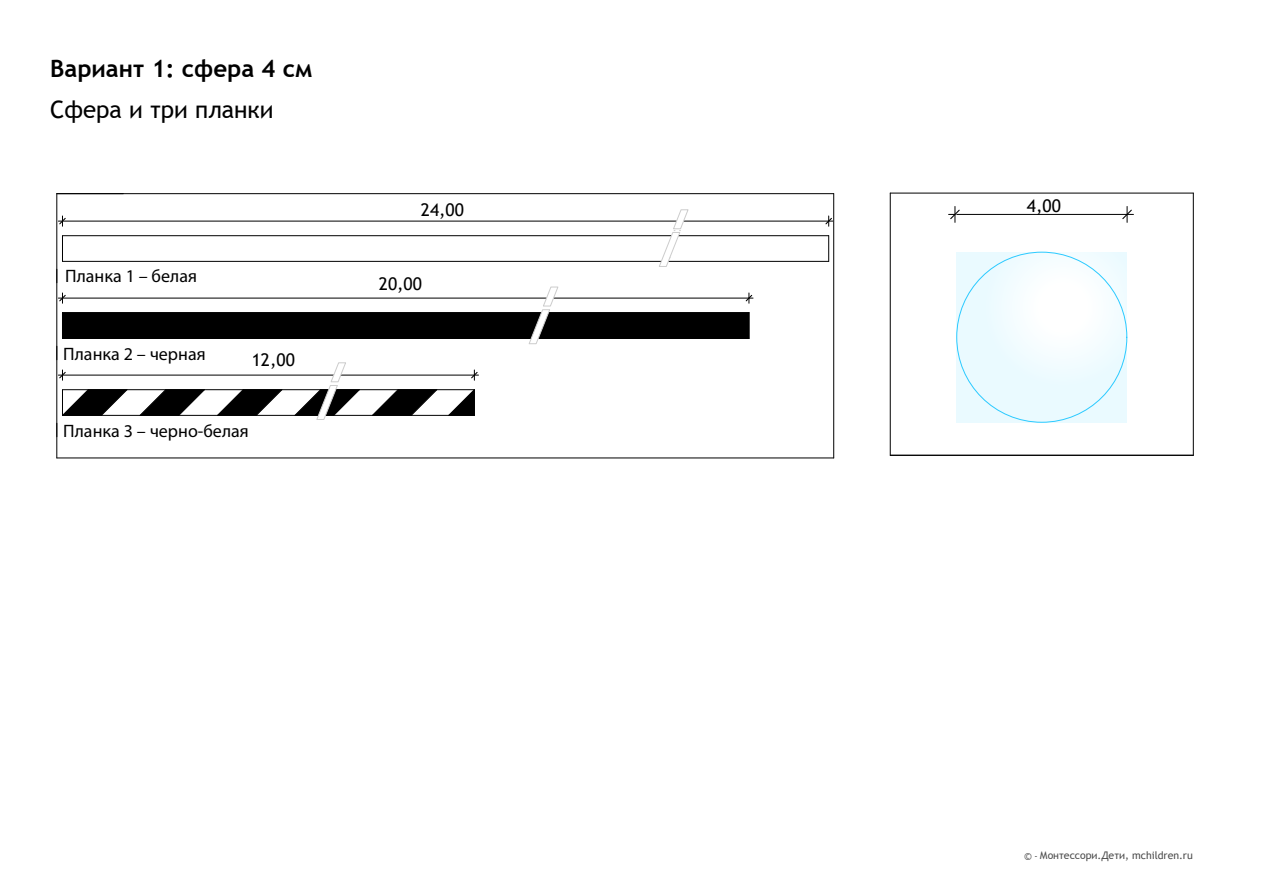
<style>
.page{position:relative;width:1263px;height:893px;background:#fff}
.page>*{position:absolute;margin:0;border:0;box-sizing:border-box;transform-origin:0 0}
.t1{font:700 24px "Trebuchet MS";color:#000}
.t2{font:24px "Trebuchet MS";color:#000}
.t3{font:18px "Myriad Pro";color:#000}
.t4{font:17.55px "Trebuchet MS";color:#000}
.t5{font:10.5px "Trebuchet MS";color:#4c4c4c}
.s1{font-size:8.7px}
</style>
<div class="page">
<div style="left:62px;top:313px;width:687px;height:25px;background:#000"></div>
<svg style="left:139px;top:390px;width:66px;height:25px"></svg>
<svg style="left:217px;top:390px;width:66px;height:25px"></svg>
<svg style="left:372px;top:390px;width:66px;height:25px"></svg>
<hr style="left:62px;top:389px;width:412px;height:1px;background:#000">
<svg style="left:448px;top:389px;width:27px;height:27px"></svg>
<hr style="left:62px;top:415px;width:412px;height:1px;background:#000">
<svg style="left:62px;top:389px;width:66px;height:27px"></svg>
<hr style="left:62px;top:312px;width:687px;height:1px;background:#000">
<svg style="left:749px;top:313px;width:1px;height:25px"></svg>
<hr style="left:62px;top:338px;width:687px;height:1px;background:#000">
<hr style="left:62px;top:235px;width:610px;height:1px;background:#000">
<hr style="left:62px;top:261px;width:600px;height:1px;background:#000">
<svg style="left:62px;top:236px;width:1px;height:25px"></svg>
<hr style="left:62px;top:221px;width:616px;height:1px;background:#000">
<svg style="left:58px;top:216px;width:9px;height:10px"></svg>
<hr style="left:62px;top:298px;width:687px;height:1px;background:#000">
<svg style="left:58px;top:293px;width:9px;height:10px"></svg>
<svg style="left:745px;top:293px;width:8px;height:10px"></svg>
<hr style="left:62px;top:375px;width:412px;height:1px;background:#000">
<svg style="left:58px;top:370px;width:9px;height:10px"></svg>
<svg style="left:470px;top:370px;width:9px;height:10px"></svg>
<hr style="left:677px;top:235px;width:152px;height:1px;background:#000">
<svg style="left:828px;top:236px;width:1px;height:25px"></svg>
<hr style="left:668px;top:261px;width:161px;height:1px;background:#000">
<hr style="left:683px;top:221px;width:146px;height:1px;background:#000">
<svg style="left:824px;top:216px;width:9px;height:10px"></svg>
<svg style="left:957px;top:252px;width:170px;height:170px"></svg>
<hr style="left:957px;top:214px;width:170px;height:1px;background:#000">
<svg style="left:948px;top:206px;width:13px;height:16px"></svg>
<svg style="left:1121px;top:206px;width:12px;height:16px"></svg>
<hr style="left:1193px;top:193px;width:1px;height:262px;background:#000">
<hr style="left:890px;top:193px;width:303px;height:1px;background:#000">
<hr style="left:890px;top:193px;width:1px;height:262px;background:#000">
<hr style="left:57px;top:193px;width:777px;height:1px;background:#000">
<hr style="left:833px;top:194px;width:1px;height:264px;background:#000">
<hr style="left:57px;top:458px;width:777px;height:1px;background:#000">
<hr style="left:57px;top:194px;width:1px;height:264px;background:#000">
<hr style="left:890px;top:455px;width:303px;height:1px;background:#000">
<svg style="left:57px;top:269px;width:1px;height:14px"></svg>
<svg style="left:57px;top:346px;width:1px;height:14px"></svg>
<svg style="left:57px;top:423px;width:1px;height:14px"></svg>
<svg style="left:529px;top:287px;width:29px;height:57px"></svg>
<svg style="left:659px;top:210px;width:29px;height:57px"></svg>
<svg style="left:294px;top:363px;width:66px;height:57px"></svg>
<h1 class="t1" style="left:50px;top:53px;width:264px">Вариант 1: сфера 4 см</h1>
<h1 class="t2" style="left:50px;top:94px;width:225px">Сфера и три планки</h1>
<p class="t3" style="left:65px;top:265px;width:133px">Планка 1 – белая</p>
<p class="t3" style="left:63px;top:343px;width:144px">Планка 2 – черная</p>
<p class="t4" style="left:252px;top:349px;width:45px">12,00</p>
<p class="t3" style="left:63px;top:420px;width:187px">Планка 3 – черно-белая</p>
<p class="t4" style="left:421px;top:199px;width:45px">24,00</p>
<p class="t4" style="left:379px;top:273px;width:45px">20,00</p>
<p class="t4" style="left:1027px;top:195px;width:35px">4,00</p>
<p class="t5" style="left:1024px;top:849px;width:170px">© <span class="s1">-</span> Монтессори.Дети, mchildren.ru</p>
</div>
